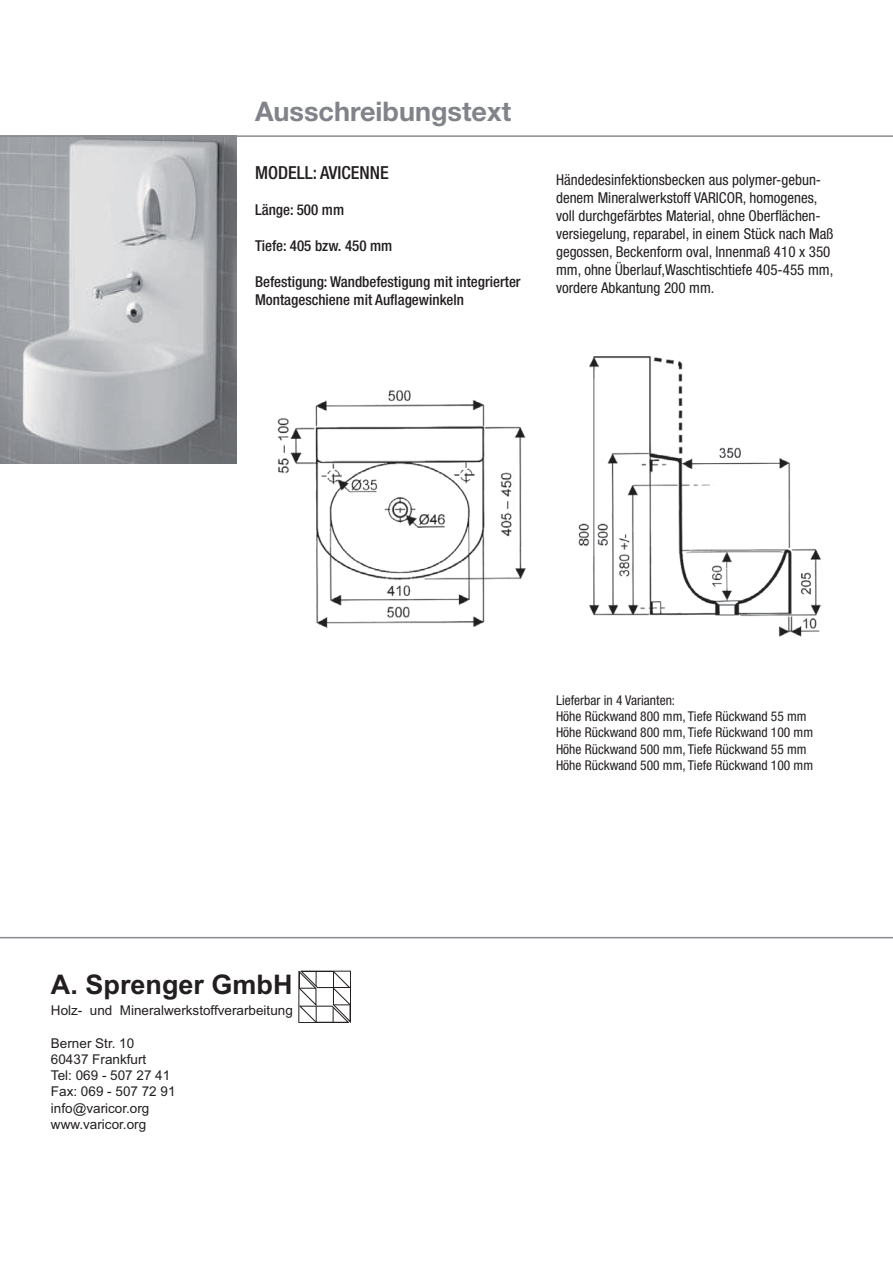
<style>
.page{position:relative;width:893px;height:1263px;background:#fff}
.page>*{position:absolute;margin:0;border:0;box-sizing:border-box;transform-origin:0 0}
.t1{font:700 27px "Helvetica Neue LT Std";color:#81838a}
.t2{font:700 27px "Arial";color:#231f20}
.t3{font:500 condensed 18px "Helvetica Neue LT Std";color:#231f20}
.t4{font:condensed 15px/18px "Helvetica Neue LT Std";color:#231f20}
.t5{font:500 condensed 15px/18px "Helvetica Neue LT Std";color:#231f20}
.t6{font:condensed 13.5px/16.2px "Helvetica Neue LT Std";color:#231f20}
.t7{font:13.5px/16.2px "Arial";color:#231f20}
</style>
<div class="page">
<img style="left:0;top:137px;width:236px;height:327px">
<hr style="left:0;top:135px;width:893px;height:2px;background:#898a8f">
<svg style="left:300px;top:971px;width:50px;height:52px"></svg>
<hr style="left:301px;top:971px;width:50px;height:1px;background:#231f20">
<hr style="left:299px;top:1022px;width:49px;height:1px;background:#231f20">
<hr style="left:299px;top:971px;width:1px;height:52px;background:#231f20">
<hr style="left:350px;top:971px;width:1px;height:52px;background:#231f20">
<hr style="left:0;top:937px;width:893px;height:1px;background:#898a8f">
<img style="left:277px;top:390px;width:249px;height:239px">
<img style="left:578px;top:356px;width:243px;height:281px">
<h1 class="t1" style="left:255px;top:102px;width:258px">Ausschreibungstext</h1>
<p class="t3" style="left:255px;top:166px;width:135px">MODELL: AVICENNE</p>
<p class="t5" style="left:255px;top:202px;width:91px">Länge: 500 mm</p>
<p class="t5" style="left:255px;top:238px;width:139px">Tiefe: 405 bzw. 450 mm</p>
<p class="t5" style="left:255px;top:274px;width:267px">Befestigung: Wandbefestigung mit integrierter<br>Montageschiene mit Auflagewinkeln</p>
<p class="t4" style="left:556px;top:172px;width:279px">Händedesinfektionsbecken aus polymer-gebun&shy;denem Mineralwerkstoff VARICOR, homogenes, voll durchgefärbtes Material, ohne Oberflächen&shy;versiegelung, reparabel, in einem Stück nach Maß gegossen, Beckenform oval, Innenmaß 410 x 350 mm, ohne Überlauf,Waschtischtiefe 405-455 mm, vordere Abkantung 200 mm.</p>
<h1 class="t2" style="left:51px;top:969px;width:243px">A. Sprenger GmbH</h1>
<p class="t7" style="left:51px;top:1004px;width:243px">Holz- und Mineralwerkstoffverarbeitung</p>
<p class="t7" style="left:51px;top:1036px;width:126px">Berner Str. 10<br>60437 Frankfurt<br>Tel: 069 - 507 27 41<br>Fax: 069 - 507 72 91 info@varicor.org www.varicor.org</p>
<p class="t6" style="left:556px;top:693px;width:259px">Lieferbar in 4 Varianten:<br>Höhe Rückwand 800 mm, Tiefe Rückwand 55 mm Höhe Rückwand 800 mm, Tiefe Rückwand 100 mm Höhe Rückwand 500 mm, Tiefe Rückwand 55 mm Höhe Rückwand 500 mm, Tiefe Rückwand 100 mm</p>
</div>
